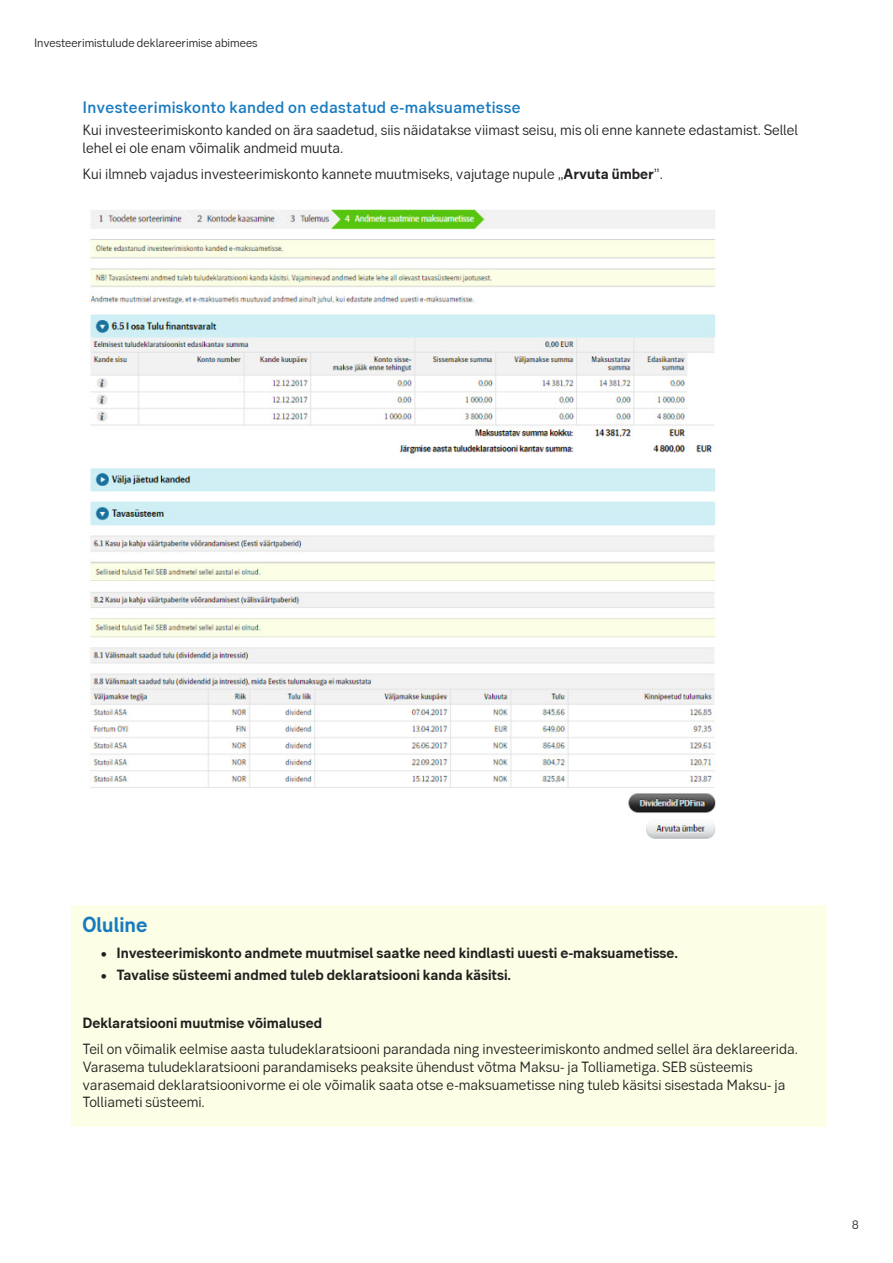
<style>
.page{position:relative;width:893px;height:1263px;background:#fff}
.page>*{position:absolute;margin:0;border:0;box-sizing:border-box;transform-origin:0 0}
.pealkiri_sinine{font:700 21px "SEB Sans Serif";color:#177ac0}
.Pealkiri2{font:500 16.5px "SEB Sans Serif";letter-spacing:.02em;color:#177ac0}
.Body_tekst_10_12_lep{font:14.7px/17.7px "SEB Sans Serif";color:#231f20}
.Body_tekst_10_12_lep-2{font:700 14.7px "SEB Sans Serif";color:#231f20}
.t1{font:12px "SEB Sans Serif";color:#231f20}
.s1{font-weight:700}
</style>
<div class="page">
<div style="left:71px;top:906px;width:755px;height:221px;background:#fcffe6"></div>
<img style="left:89px;top:209px;width:627px;height:629px">
<p class="t1" style="left:34px;top:36px;width:225px">Investeerimistulude deklareerimise abimees</p>
<p class="Pealkiri2" style="left:83px;top:98px;width:439px">Investeerimiskonto kanded on edastatud e-maksuametisse</p>
<p class="Body_tekst_10_12_lep" style="left:83px;top:121px;width:717px">Kui investeerimiskonto kanded on ära saadetud, siis näidatakse viimast seisu, mis oli enne kannete edastamist. Sellel lehel ei ole enam võimalik andmeid muuta.</p>
<p class="Body_tekst_10_12_lep" style="left:83px;top:165px;width:582px">Kui ilmneb vajadus investeerimiskonto kannete muutmiseks, vajutage nupule „<span class="s1">Arvuta ümber</span>”.</p>
<p class="pealkiri_sinine" style="left:83px;top:912px;width:66px">Oluline</p>
<p class="Body_tekst_10_12_lep-2" style="left:100px;top:944px;width:580px">• Investeerimiskonto andmete muutmisel saatke need kindlasti uuesti e-maksuametisse.</p>
<p class="Body_tekst_10_12_lep-2" style="left:100px;top:966px;width:413px">• Tavalise süsteemi andmed tuleb deklaratsiooni kanda käsitsi.</p>
<p class="Body_tekst_10_12_lep-2" style="left:83px;top:1014px;width:241px">Deklaratsiooni muutmise võimalused</p>
<p class="Body_tekst_10_12_lep" style="left:83px;top:1040px;width:717px">Teil on võimalik eelmise aasta tuludeklaratsiooni parandada ning investeerimiskonto andmed sellel ära deklareerida.<br>Varasema tuludeklaratsiooni parandamiseks peaksite ühendust võtma Maksu- ja Tolliametiga. SEB süsteemis varasemaid deklaratsioonivorme ei ole võimalik saata otse e-maksuametisse ning tuleb käsitsi sisestada Maksu- ja Tolliameti süsteemi.</p>
<p class="t1" style="left:852px;top:1218px;width:9px">8</p>
</div>
